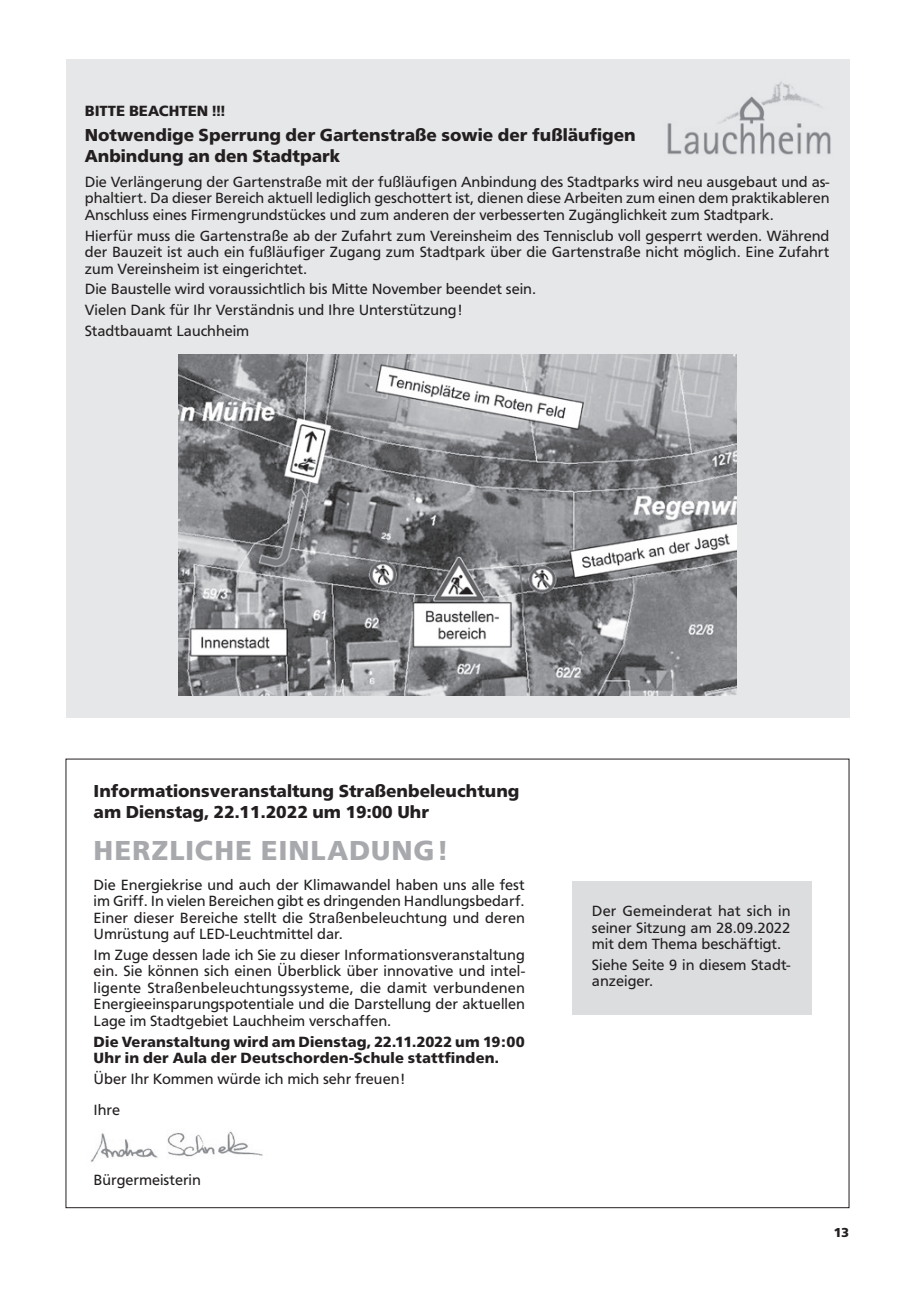
<style>
.page{position:relative;width:915px;height:1297px;background:#fff}
.page>*{position:absolute;margin:0;border:0;box-sizing:border-box;transform-origin:0 0}
.Grundtext__GT{font:700 28.5px "Frutus T";letter-spacing:.03em;color:#a8a9ad}
.Zwischentitel_12p{font:700 18px/21px "Frutus T";color:#231f20}
.Grundtext__GT-2{font:15.3px/16.5px "Frutus T";color:#231f20;text-align:justify}
.Grundtext__GT-3{font:700 15.3px/16.5px "Frutus T";letter-spacing:.01em;color:#231f20}
.Zwischentitel{font:700 15.3px "Frutus T";color:#231f20}
.t1{font:700 13.5px "Frutus T";color:#231f20}
</style>
<div class="page">
<div style="left:66px;top:60px;width:782px;height:658px;background:#e6e7e9"></div>
<img style="left:90px;top:1131px;width:173px;height:31px">
<img style="left:178px;top:354px;width:558px;height:341px">
<img style="left:667px;top:82px;width:164px;height:73px">
<div style="left:571px;top:881px;width:240px;height:133px;background:#dcdddf"></div>
<p class="Zwischentitel" style="left:85px;top:102px;width:142px">BITTE BEACHTEN !!!</p>
<p class="Zwischentitel_12p" style="left:85px;top:124px;width:552px">Notwendige Sperrung der Gartenstraße sowie der fußläufigen<br>Anbindung an den Stadtpark</p>
<p class="Grundtext__GT-2" style="left:85px;top:173px;width:746px">Die Verlängerung der Gartenstraße mit der fußläufigen Anbindung des Stadtparks wird neu ausgebaut und as&shy;phaltiert. Da dieser Bereich aktuell lediglich geschottert ist, dienen diese Arbeiten zum einen dem praktikableren Anschluss eines Firmengrundstückes und zum anderen der verbesserten Zugänglichkeit zum Stadtpark.</p>
<p class="Grundtext__GT-2" style="left:85px;top:227px;width:746px">Hierfür muss die Gartenstraße ab der Zufahrt zum Vereinsheim des Tennisclub voll gesperrt werden. Während der Bauzeit ist auch ein fußläufiger Zugang zum Stadtpark über die Gartenstraße nicht möglich. Eine Zufahrt zum Vereinsheim ist eingerichtet.</p>
<p class="Grundtext__GT-2" style="left:85px;top:281px;width:453px">Die Baustelle wird voraussichtlich bis Mitte November beendet sein.</p>
<p class="Grundtext__GT-2" style="left:85px;top:302px;width:379px">Vielen Dank für Ihr Verständnis und Ihre Unterstützung!</p>
<p class="Grundtext__GT-2" style="left:85px;top:322px;width:166px">Stadtbauamt Lauchheim</p>
<p class="Zwischentitel_12p" style="left:94px;top:781px;width:427px">Informationsveranstaltung Straßenbeleuchtung</p>
<p class="Zwischentitel_12p" style="left:94px;top:802px;width:337px">am Dienstag, 22.11.2022 um 19:00 Uhr</p>
<p class="Grundtext__GT" style="left:94px;top:834px;width:355px">HERZLICHE EINLADUNG !</p>
<p class="Grundtext__GT-2" style="left:94px;top:876px;width:432px">Die Energiekrise und auch der Klimawandel haben uns alle fest im Griff. In vielen Bereichen gibt es dringenden Handlungsbedarf.<br>Einer dieser Bereiche stellt die Straßenbeleuchtung und deren Umrüstung auf LED-Leuchtmittel dar.</p>
<p class="Grundtext__GT-2" style="left:94px;top:946px;width:432px">Im Zuge dessen lade ich Sie zu dieser Informationsveranstaltung ein. Sie können sich einen Überblick über innovative und intel&shy;ligente Straßenbeleuchtungssysteme, die damit verbundenen Energieeinsparungspotentiale und die Darstellung der aktuellen Lage im Stadtgebiet Lauchheim verschaffen.</p>
<p class="Grundtext__GT-3" style="left:94px;top:1033px;width:432px">Die Veranstaltung wird am Dienstag, 22.11.2022 um 19:00<br>Uhr in der Aula der Deutschorden-Schule stattfinden.</p>
<p class="Grundtext__GT-2" style="left:94px;top:1070px;width:313px">Über Ihr Kommen würde ich mich sehr freuen!</p>
<p class="Grundtext__GT-2" style="left:94px;top:1101px;width:28px">Ihre</p>
<p class="Grundtext__GT-2" style="left:94px;top:1172px;width:109px">Bürgermeisterin</p>
<p class="Grundtext__GT-2" style="left:591px;top:902px;width:200px">Der Gemeinderat hat sich in seiner Sitzung am 28.09.2022 mit dem Thema beschäftigt.</p>
<p class="Grundtext__GT-2" style="left:591px;top:956px;width:200px">Siehe Seite 9 in diesem Stadt&shy;anzeiger.</p>
<p class="t1" style="left:833px;top:1225px;width:17px">13</p>
</div>
